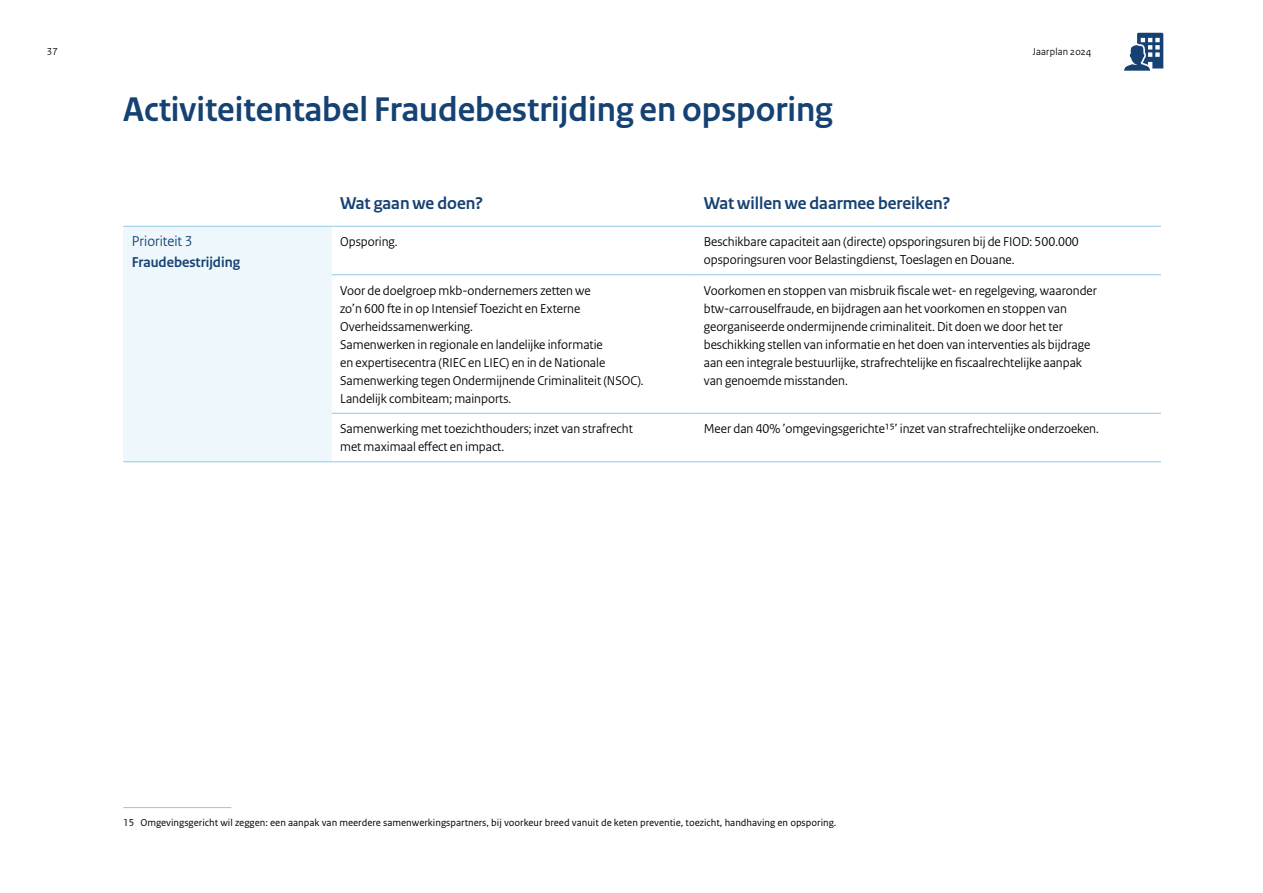
<style>
.page{position:relative;width:1263px;height:893px;background:#fff}
.page>*{position:absolute;margin:0;border:0;box-sizing:border-box;transform-origin:0 0}
.Kop_boven_tabel{font:700 36px "Rijksoverheid Sans Heading";color:#154273}
.Tabel_Kop{font:700 18px "Rijksoverheid Sans Heading";color:#154273}
.Tabel_Categorie{font:700 15px "Rijksoverheid Sans Heading";color:#154273}
.Tabel_Categorie-2{font:15px "Rijksoverheid Sans Heading";color:#154273}
.Tabel_Body{font:13.5px/18px "Rijksoverheid Sans Heading";color:#000}
.Tabel_Body-2{font:10.5px "Rijksoverheid Sans Text";color:#000}
.t1{font:10.5px "Rijksoverheid Sans Heading";letter-spacing:.02em;color:#000}
</style>
<div class="page">
<svg style="left:1124px;top:33px;width:39px;height:38px"></svg>
<div style="left:123px;top:226px;width:209px;height:236px;background:#eef7fb"></div>
<hr style="left:123px;top:226px;width:209px;height:1px;background:#8fcae7">
<hr style="left:332px;top:226px;width:363px;height:1px;background:#8fcae7">
<hr style="left:695px;top:226px;width:466px;height:1px;background:#8fcae7">
<hr style="left:332px;top:274px;width:363px;height:1px;background:#8fcae7">
<hr style="left:695px;top:274px;width:466px;height:1px;background:#8fcae7">
<hr style="left:332px;top:413px;width:363px;height:1px;background:#8fcae7">
<hr style="left:695px;top:413px;width:466px;height:1px;background:#8fcae7">
<hr style="left:123px;top:461px;width:209px;height:1px;background:#8fcae7">
<hr style="left:332px;top:461px;width:363px;height:1px;background:#8fcae7">
<hr style="left:695px;top:461px;width:466px;height:1px;background:#8fcae7">
<hr style="left:123px;top:807px;width:108px;height:1px;background:#8fcae7">
<p class="t1" style="left:47px;top:45px;width:12px">37</p>
<p class="t1" style="left:1033px;top:45px;width:60px">Jaarplan 2024</p>
<p class="Kop_boven_tabel" style="left:123px;top:89px;width:711px">Activiteitentabel Fraudebestrijding en opsporing</p>
<p class="Tabel_Categorie-2" style="left:132px;top:233px;width:62px">Prioriteit 3</p>
<p class="Tabel_Categorie" style="left:132px;top:254px;width:110px">Fraudebestrijding</p>
<p class="Tabel_Kop" style="left:340px;top:193px;width:144px">Wat gaan we doen?</p>
<p class="Tabel_Kop" style="left:704px;top:193px;width:248px">Wat willen we daarmee bereiken?</p>
<p class="Tabel_Body" style="left:340px;top:233px;width:59px">Opsporing.</p>
<p class="Tabel_Body" style="left:704px;top:233px;width:377px">Beschikbare capaciteit aan (directe) opsporingsuren bij de FIOD: 500.000 opsporingsuren voor Belastingdienst, Toeslagen en Douane.</p>
<p class="Tabel_Body" style="left:340px;top:281px;width:252px">Voor de doelgroep mkb-ondernemers zetten we zo’n 600 fte in op Intensief Toezicht en Externe<br>Overheidssamenwerking.</p>
<p class="Tabel_Body" style="left:340px;top:335px;width:305px">Samenwerken in regionale en landelijke informatie<br>en expertisecentra (RIEC en LIEC) en in de Nationale Samenwerking tegen Ondermijnende Criminaliteit (NSOC).<br>Landelijk combiteam; mainports.</p>
<p class="Tabel_Body" style="left:704px;top:281px;width:395px">Voorkomen en stoppen van misbruik fiscale wet- en regelgeving, waaronder btw-carrouselfraude, en bijdragen aan het voorkomen en stoppen van georganiseerde ondermijnende criminaliteit. Dit doen we door het ter beschikking stellen van informatie en het doen van interventies als bijdrage aan een integrale bestuurlijke, strafrechtelijke en fiscaalrechtelijke aanpak van genoemde misstanden.</p>
<p class="Tabel_Body" style="left:340px;top:420px;width:294px">Samenwerking met toezichthouders; inzet van strafrecht met maximaal effect en impact.</p>
<p class="Tabel_Body" style="left:704px;top:420px;width:397px">Meer dan 40% ’omgevingsgerichte15’ inzet van strafrechtelijke onderzoeken.</p>
<p class="Tabel_Body-2" style="left:123px;top:816px;width:715px">15 Omgevingsgericht wil zeggen: een aanpak van meerdere samenwerkingspartners, bij voorkeur breed vanuit de keten preventie, toezicht, handhaving en opsporing.</p>
</div>
